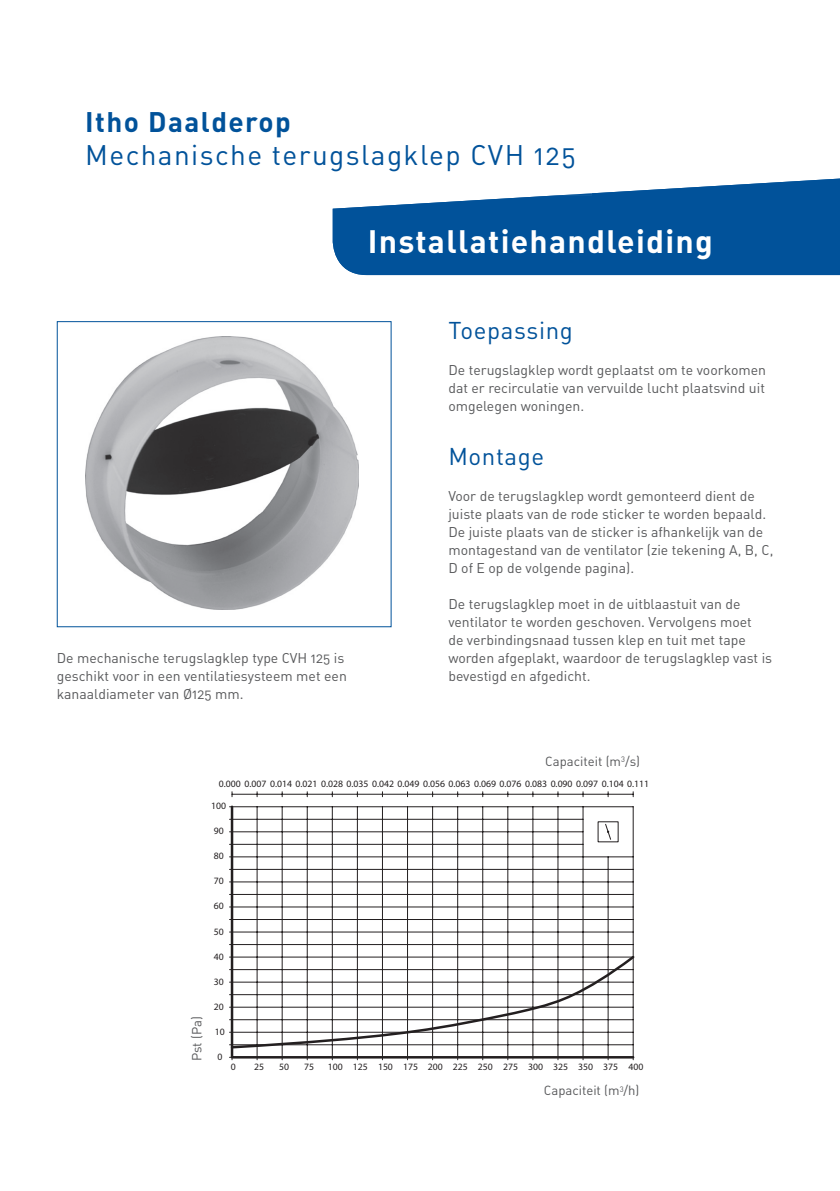
<style>
.page{position:relative;width:840px;height:1191px;background:#fff}
.page>*{position:absolute;margin:0;border:0;box-sizing:border-box;transform-origin:0 0}
.t1{font:32px "DIN Bold Alternate";letter-spacing:.04em;color:#fff}
.t2{font:28px "DIN Regular Alternate";letter-spacing:.05em;color:#01529a}
.t3{font:28px "DIN Bold Alternate";letter-spacing:.05em;color:#01529a}
.t4{font:24px "DIN Regular Alternate";letter-spacing:.025em;color:#01529a}
.t5{font:14px/18px "DIN Regular Alternate";color:#57585a}
.t6{font:13px "DIN Regular Alternate";color:#57585a}
.t7{font:9.8px "Myriad Pro";color:#231f20}
</style>
<div class="page">
<svg style="left:332px;top:178px;width:507px;height:97px;background:#1660a2"></svg>
<img style="left:332px;top:178px;width:259px;height:17px">
<img style="left:562px;top:193px;width:29px;height:2px">
<img style="left:85px;top:337px;width:273px;height:272px">
<hr style="left:232px;top:794px;width:400px;height:1px;background:#231f20">
<svg style="left:229px;top:805px;width:406px;height:254px"></svg>
<svg style="left:604px;top:823px;width:7px;height:17px"></svg>
<h2 class="t3" style="left:85px;top:103px;width:207px">Itho Daalderop</h2>
<h2 class="t2" style="left:85px;top:137px;width:492px">Mechanische terugslagklep CVH 125</h2>
<h1 class="t1" style="left:367px;top:220px;width:346px">Installatiehandleiding</h1>
<p class="t5" style="left:57px;top:649px;width:291px">De mechanische terugslagklep type CVH 125 is geschikt voor in een ventilatiesysteem met een kanaal diameter van Ø125 mm.</p>
<h3 class="t4" style="left:448px;top:315px;width:126px">Toepassing</h3>
<p class="t5" style="left:448px;top:361px;width:319px;text-align:justify">De terugslagklep wordt geplaatst om te voorkomen dat er recirculatie van vervuilde lucht plaatsvind uit omgelegen woningen.</p>
<h3 class="t4" style="left:448px;top:441px;width:97px">Montage</h3>
<p class="t5" style="left:448px;top:487px;width:326px">Voor de terugslagklep wordt gemonteerd dient de juiste plaats van de rode sticker te worden bepaald.<br>De juiste plaats van de sticker is afhankelijk van de montagestand van de ventilator (zie tekening A, B, C, D of E op de volgende pagina).</p>
<p class="t5" style="left:448px;top:595px;width:325px">De terugslagklep moet in de uitblaastuit van de ventilator te worden geschoven. Vervolgens moet<br>de verbindingsnaad tussen klep en tuit met tape worden afgeplakt, waardoor de terugslagklep vast is bevestigd en afgedicht.</p>
<p class="t6" style="left:545px;top:753px;width:96px">Capaciteit (m<sup>3</sup>/s)</p>
<p class="t7" style="left:219px;top:777px;width:431px">0.000 0.007 0.014 0.021 0.028 0.035 0.042 0.049 0.056 0.063 0.069 0.076 0.083 0.090 0.097 0.104 0.111</p>
<p class="t7" style="left:211px;top:800px;width:16px">100</p>
<p class="t7" style="left:214px;top:825px;width:11px">90</p>
<p class="t7" style="left:214px;top:850px;width:11px">80</p>
<p class="t7" style="left:214px;top:875px;width:11px">70</p>
<p class="t7" style="left:214px;top:900px;width:11px">60</p>
<p class="t7" style="left:214px;top:925px;width:11px">50</p>
<p class="t7" style="left:214px;top:950px;width:11px">40</p>
<p class="t7" style="left:214px;top:975px;width:11px">30</p>
<p class="t6" style="left:188px;top:1061px;width:46px;rotate:-90deg">Pst (Pa)</p>
<p class="t7" style="left:214px;top:1000px;width:11px">20</p>
<p class="t7" style="left:214px;top:1025px;width:11px">10</p>
<p class="t7" style="left:217px;top:1050px;width:6px">0</p>
<p class="t7" style="left:231px;top:1061px;width:6px">0</p>
<p class="t7" style="left:254px;top:1061px;width:11px">25</p>
<p class="t7" style="left:279px;top:1061px;width:11px">50</p>
<p class="t7" style="left:304px;top:1061px;width:11px">75</p>
<p class="t7" style="left:328px;top:1061px;width:317px">100 125 150 175 200 225 250 275 300 325 350 375 400</p>
<p class="t6" style="left:543px;top:1082px;width:97px">Capaciteit (m<sup>3</sup>/h)</p>
</div>
